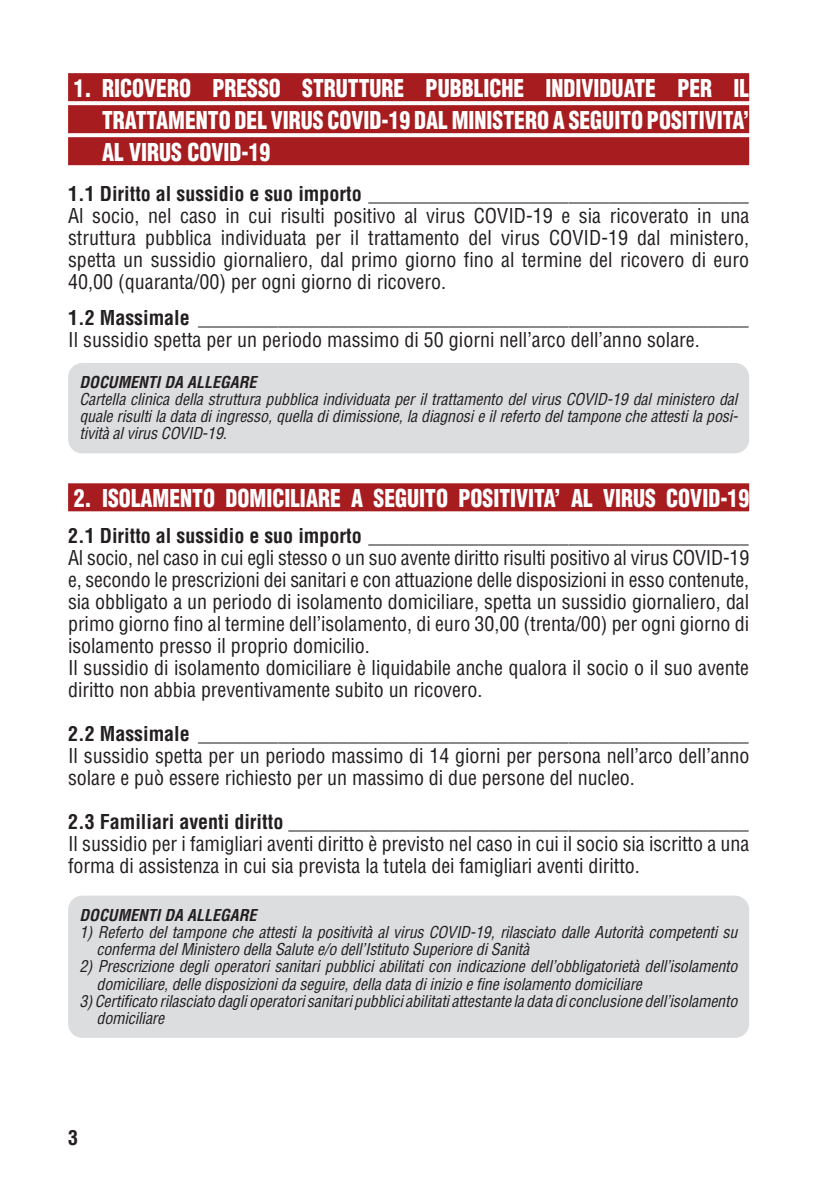
<style>
.page{position:relative;width:840px;height:1191px;background:#fff}
.page>*{position:absolute;margin:0;border:0;box-sizing:border-box;transform-origin:0 0}
.AREE{font:900 condensed 24px "Helvetica LT Std";color:#fff;scale:.9 1}
.AREE-2{font:900 condensed 24px "Helvetica LT Std";color:#fff;scale:.9 1}
.TESTO{font:condensed 20px/22px "Helvetica LT Std";letter-spacing:-.005em;color:#231f20}
.TITOLETTI{font:700 condensed 20px "Helvetica LT Std";color:#231f20}
.allegato_TEST_punti{font:italic condensed 16px/17px "Helvetica LT Std";letter-spacing:-.01em;color:#231f20}
.allegati{font:italic 700 condensed 16px "Helvetica LT Std";color:#231f20}
.s1{font-style:inherit}
</style>
<div class="page">
<div style="left:68px;top:73px;width:680px;height:28px;background:#a61c1f"></div>
<div style="left:68px;top:105px;width:680px;height:28px;background:#a61c1f"></div>
<div style="left:68px;top:137px;width:680px;height:28px;background:#a61c1f"></div>
<div style="left:68px;top:483px;width:680px;height:28px;background:#a61c1f"></div>
<div style="left:68px;top:363px;width:680px;height:90px;background:#dcdddf;border-radius:14px"></div>
<div style="left:68px;top:895px;width:680px;height:142px;background:#dcdddf;border-radius:14px"></div>
<p class="AREE" style="left:74px;top:73px;width:751px"><span class="s1">1.</span> RICOVERO PRESSO STRUTTURE PUBBLICHE INDIVIDUATE PER IL</p>
<p class="AREE" style="left:102px;top:105px;width:720px">TRATTAMENTO DEL VIRUS COVID-19 DAL MINISTERO A SEGUITO POSITIVITA’</p>
<p class="AREE" style="left:102px;top:137px;width:188px">AL VIRUS COVID-19</p>
<p class="TITOLETTI" style="left:68px;top:181px;width:681px">1.1 Diritto al sussidio e suo importo ______________________________________</p>
<p class="TESTO" style="left:68px;top:204px;width:682px;text-align:justify">Al socio, nel caso in cui risulti positivo al virus COVID-19 e sia ricoverato in una struttura pubblica individuata per il trattamento del virus COVID-19 dal ministero, spetta un sussidio giornaliero, dal primo giorno fino al termine del ricovero di euro 40,00 (quaranta/00) per ogni giorno di ricovero.</p>
<p class="TITOLETTI" style="left:68px;top:305px;width:681px">1.2 Massimale _______________________________________________________</p>
<p class="TESTO" style="left:68px;top:328px;width:633px">Il sussidio spetta per un periodo massimo di 50 giorni nell’arco dell’anno solare.</p>
<p class="allegati" style="left:79px;top:372px;width:178px">DOCUMENTI DA ALLEGARE</p>
<p class="allegato_TEST_punti" style="left:79px;top:391px;width:659px;text-align:justify">Cartella clinica della struttura pubblica individuata per il trattamento del virus COVID-19 dal ministero dal quale risulti la data di ingresso, quella di dimissione, la diagnosi e il referto del tampone che attesti la posi&shy;tività al virus COVID-19.</p>
<p class="AREE-2" style="left:74px;top:483px;width:751px">2. ISOLAMENTO DOMICILIARE A SEGUITO POSITIVITA’ AL VIRUS COVID-19</p>
<p class="TITOLETTI" style="left:68px;top:523px;width:681px">2.1 Diritto al sussidio e suo importo ______________________________________</p>
<p class="TESTO" style="left:68px;top:546px;width:682px;text-align:justify">Al socio, nel caso in cui egli stesso o un suo avente diritto risulti positivo al virus COVID-19 e, secondo le prescrizioni dei sanitari e con attuazione delle disposizioni in esso contenute, sia obbligato a un periodo di isolamento domiciliare, spetta un sussidio giornaliero, dal primo giorno fino al termine dell’isolamento, di euro 30,00 (trenta/00) per ogni giorno di isolamento presso il proprio domicilio.</p>
<p class="TESTO" style="left:68px;top:656px;width:682px">Il sussidio di isolamento domiciliare è liquidabile anche qualora il socio o il suo avente diritto non abbia preventivamente subito un ricovero.</p>
<p class="TITOLETTI" style="left:68px;top:721px;width:681px">2.2 Massimale _______________________________________________________</p>
<p class="TESTO" style="left:68px;top:744px;width:682px">Il sussidio spetta per un periodo massimo di 14 giorni per persona nell’arco dell’anno solare e può essere richiesto per un massimo di due persone del nucleo.</p>
<p class="TITOLETTI" style="left:68px;top:809px;width:681px">2.3 Familiari aventi diritto ______________________________________________</p>
<p class="TESTO" style="left:68px;top:832px;width:682px">Il sussidio per i famigliari aventi diritto è previsto nel caso in cui il socio sia iscritto a una forma di assistenza in cui sia prevista la tutela dei famigliari aventi diritto.</p>
<p class="allegati" style="left:79px;top:905px;width:178px">DOCUMENTI DA ALLEGARE</p>
<p class="allegato_TEST_punti" style="left:96px;top:924px;width:642px;text-indent:-17px">1) Referto del tampone che attesti la positività al virus COVID-19, rilasciato dalle Autorità competenti su conferma del Ministero della Salute e/o dell’Istituto Superiore di Sanità</p>
<p class="allegato_TEST_punti" style="left:96px;top:958px;width:642px;text-indent:-17px">2) Prescrizione degli operatori sanitari pubblici abilitati con indicazione dell’obbligatorietà dell’isolamento domiciliare, delle disposizioni da seguire, della data di inizio e fine isolamento domiciliare</p>
<p class="allegato_TEST_punti" style="left:96px;top:992px;width:642px;text-indent:-17px">3) Certificato rilasciato dagli operatori sanitari pubblici abilitati attestante la data di conclusione dell’isolamento domiciliare</p>
<p class="TITOLETTI" style="left:68px;top:1125px;width:11px">3</p>
</div>
